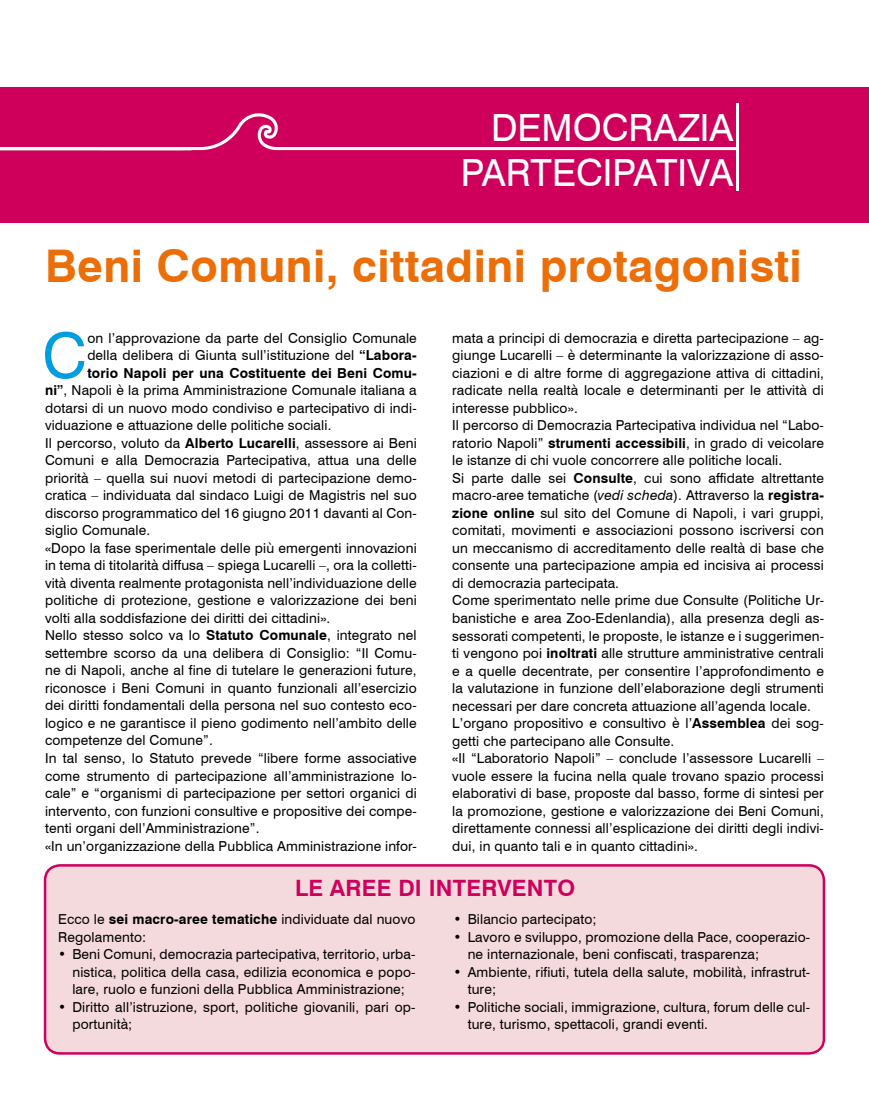
<style>
.page{position:relative;width:869px;height:1099px;background:#fff}
.page>*{position:absolute;margin:0;border:0;box-sizing:border-box;transform-origin:0 0}
.t1{font:62.38px "Swiss 721 BT";color:#009ee0}
.t2{font:700 45px "Swiss 721 BT";letter-spacing:.01em;color:#eb6e08}
.t3{font:37.5px "Swiss 721 BT";color:#fff}
.t4{font:700 22.5px "Swiss 721 BT";letter-spacing:.01em;color:#ce005c}
.t5{font:13.75px/17.5px "Swiss 721 BT";letter-spacing:.01em;color:#000}
.t6{font:700 13.75px "Swiss 721 BT";letter-spacing:.01em;color:#000}
.s1{font-weight:700}
.s2{font-style:italic}
</style>
<div class="page">
<div style="left:0;top:87px;width:868px;height:136px;background:#ce005c"></div>
<hr style="left:736px;top:104px;width:2px;height:87px;background:#fff">
<svg style="left:0;top:113px;width:736px;height:37px"></svg>
<div style="left:45px;top:865px;width:778px;height:188px;background:#f5dadd;border-radius:15px"></div>
<div style="left:44px;top:864px;width:780px;height:190px;border:2px solid #ce005c;border-radius:15px"></div>
<h3 class="t3" style="left:491px;top:105px;width:25px">democrazia</h3>
<h3 class="t3" style="left:460px;top:150px;width:22px">partecipativa</h3>
<h2 class="t2" style="left:45px;top:239px;width:757px">Beni Comuni, cittadini protagonisti</h2>
<h1 class="t1" style="left:42px;top:317px;width:46px">C</h1>
<p class="t5" style="left:87px;top:329px;width:331px">on l’approvazione da parte del Consiglio Comunale</p>
<p class="t5" style="left:87px;top:346px;width:331px">della delibera di Giunta sull’istituzione del <span class="s1">“Labora-</span></p>
<p class="t6" style="left:87px;top:364px;width:331px">torio Napoli per una Costituente dei Beni Comu-</p>
<p class="t5" style="left:45px;top:381px;width:373px"><span class="s1">ni”</span>, Napoli è la prima Amministrazione Comunale italiana a</p>
<p class="t5" style="left:45px;top:399px;width:373px">dotarsi di un nuovo modo condiviso e partecipativo di indi-</p>
<p class="t5" style="left:45px;top:416px;width:288px">viduazione e attuazione delle politiche sociali.</p>
<p class="t5" style="left:45px;top:434px;width:373px">Il percorso, voluto da <span class="s1">Alberto Lucarelli</span>, assessore ai Beni</p>
<p class="t5" style="left:45px;top:451px;width:373px">Comuni e alla Democrazia Partecipativa, attua una delle</p>
<p class="t5" style="left:45px;top:469px;width:373px">priorità – quella sui nuovi metodi di partecipazione demo-</p>
<p class="t5" style="left:45px;top:486px;width:373px">cratica – individuata dal sindaco Luigi de Magistris nel suo</p>
<p class="t5" style="left:45px;top:504px;width:373px">discorso programmatico del 16 giugno 2011 davanti al Con-</p>
<p class="t5" style="left:45px;top:521px;width:107px">siglio Comunale.</p>
<p class="t5" style="left:45px;top:539px;width:373px">«Dopo la fase sperimentale delle più emergenti innovazioni</p>
<p class="t5" style="left:45px;top:556px;width:373px">in tema di titolarità diffusa – spiega Lucarelli –, ora la colletti-</p>
<p class="t5" style="left:45px;top:574px;width:373px">vità diventa realmente protagonista nell’individuazione delle</p>
<p class="t5" style="left:45px;top:591px;width:373px">politiche di protezione, gestione e valorizzazione dei beni</p>
<p class="t5" style="left:45px;top:609px;width:287px">volti alla soddisfazione dei diritti dei cittadini».</p>
<p class="t5" style="left:45px;top:626px;width:373px">Nello stesso solco va lo <span class="s1">Statuto Comunale</span>, integrato nel</p>
<p class="t5" style="left:45px;top:644px;width:373px">settembre scorso da una delibera di Consiglio: “Il Comu-</p>
<p class="t5" style="left:45px;top:661px;width:373px">ne di Napoli, anche al fine di tutelare le generazioni future,</p>
<p class="t5" style="left:45px;top:679px;width:373px">riconosce i Beni Comuni in quanto funzionali all’esercizio</p>
<p class="t5" style="left:45px;top:696px;width:373px">dei diritti fondamentali della persona nel suo contesto eco-</p>
<p class="t5" style="left:45px;top:714px;width:373px">logico e ne garantisce il pieno godimento nell’ambito delle</p>
<p class="t5" style="left:45px;top:731px;width:169px">competenze del Comune”.</p>
<p class="t5" style="left:45px;top:749px;width:373px">In tal senso, lo Statuto prevede “libere forme associative</p>
<p class="t5" style="left:45px;top:766px;width:373px">come strumento di partecipazione all’amministrazione lo-</p>
<p class="t5" style="left:45px;top:784px;width:373px">cale” e “organismi di partecipazione per settori organici di</p>
<p class="t5" style="left:45px;top:801px;width:373px">intervento, con funzioni consultive e propositive dei compe-</p>
<p class="t5" style="left:45px;top:819px;width:216px">tenti organi dell’Amministrazione”.</p>
<p class="t5" style="left:45px;top:836px;width:373px">«In un’organizzazione della Pubblica Amministrazione infor-</p>
<p class="t5" style="left:452px;top:329px;width:373px">mata a principi di democrazia e diretta partecipazione – ag&shy;giunge Lucarelli – è determinante la valorizzazione di asso&shy;ciazioni e di altre forme di aggregazione attiva di cittadini, radicate nella realtà locale e determinanti per le attività di interesse pubblico».<br>Il percorso di Democrazia Partecipativa individua nel “Labo&shy;ratorio Napoli” <span class="s1">strumenti accessibili</span>, in grado di veicolare le istanze di chi vuole concorrere alle politiche locali.<br>Si parte dalle sei <span class="s1">Consulte</span>, cui sono affidate altrettante macro-aree tematiche (<span class="s2">vedi scheda</span>). Attraverso la <span class="s1">registra&shy;zione online</span> sul sito del Comune di Napoli, i vari gruppi, comitati, movimenti e associazioni possono iscriversi con un meccanismo di accreditamento delle realtà di base che consente una partecipazione ampia ed incisiva ai processi di democrazia partecipata.<br>Come sperimentato nelle prime due Consulte (Politiche Ur&shy;banistiche e area Zoo-Edenlandia), alla presenza degli as&shy;sessorati competenti, le proposte, le istanze e i suggerimen&shy;ti vengono poi <span class="s1">inoltrati</span> alle strutture amministrative centrali e a quelle decentrate, per consentire l’approfondimento e la valutazione in funzione dell’elaborazione degli strumenti necessari per dare concreta attuazione all’agenda locale.<br>L’organo propositivo e consultivo è l’<span class="s1">Assemblea</span> dei sog&shy;getti che partecipano alle Consulte.<br>«Il “Laboratorio Napoli” – conclude l’assessore Lucarelli – vuole essere la fucina nella quale trovano spazio processi elaborativi di base, proposte dal basso, forme di sintesi per la promozione, gestione e valorizzazione dei Beni Comuni, direttamente connessi all’esplicazione dei diritti degli indivi&shy;dui, in quanto tali e in quanto cittadini».</p>
<h3 class="t4" style="left:295px;top:874px;width:281px">Le aree di intervento</h3>
<p class="t5" style="left:58px;top:910px;width:358px">Ecco le <span class="s1">sei macro-aree tematiche</span> individuate dal nuovo<br>Regolamento:</p>
<p class="t5" style="left:72px;top:945px;width:344px;text-align:justify;text-indent:-14px">• Beni Comuni, democrazia partecipativa, territorio, urba&shy;nistica, politica della casa, edilizia economica e popo&shy;lare, ruolo e funzioni della Pubblica Amministrazione;</p>
<p class="t5" style="left:72px;top:998px;width:344px;text-indent:-14px">• Diritto all’istruzione, sport, politiche giovanili, pari op&shy;portunità;</p>
<p class="t5" style="left:453px;top:910px;width:144px">• Bilancio partecipato;</p>
<p class="t5" style="left:467px;top:928px;width:344px;text-indent:-14px">• Lavoro e sviluppo, promozione della Pace, cooperazio&shy;ne internazionale, beni confiscati, trasparenza;</p>
<p class="t5" style="left:467px;top:963px;width:344px;text-indent:-14px">• Ambiente, rifiuti, tutela della salute, mobilità, infrastrut&shy;ture;</p>
<p class="t5" style="left:467px;top:998px;width:344px;text-indent:-14px">• Politiche sociali, immigrazione, cultura, forum delle cul&shy;ture, turismo, spettacoli, grandi eventi.</p>
</div>
